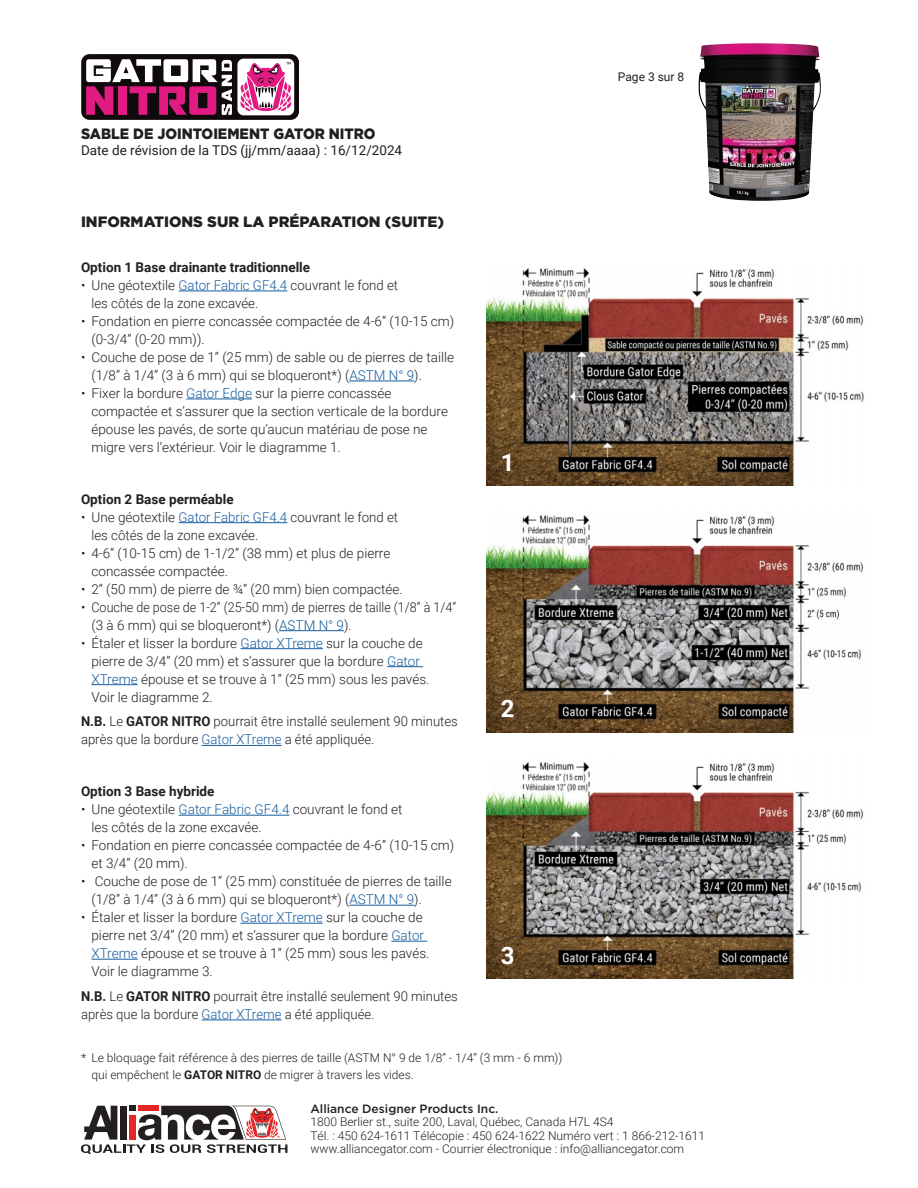
<style>
.page{position:relative;width:918px;height:1188px;background:#fff}
.page>*{position:absolute;margin:0;border:0;box-sizing:border-box;transform-origin:0 0}
.t1{font:700 24px "Roboto";color:#fff}
.t2{font:900 15px "Gotham";color:#231f20}
.t3{font:900 15px "Gotham";color:#231f20;scale:.94 1}
.t4{font:300 13.5px/18px "Roboto";color:#231f20}
.t5{font:700 13.5px "Roboto";color:#231f20}
.t6{font:13.5px "Roboto";color:#231f20}
.t7{font:300 12px/13.2px "Roboto";color:#231f20}
.t8{font:500 12px "Gotham";color:#231f20}
.t9{font:12px "Roboto";color:#231f20}
.s1{color:#175d9e}
.s2{font-weight:700}
</style>
<div class="page">
<svg style="left:81px;top:1105px;width:206px;height:49px"></svg>
<img style="left:698px;top:43px;width:123px;height:158px">
<div style="left:81px;top:54px;width:218px;height:66px;background:#110a0c;border-radius:8px"></div>
<div style="left:237px;top:59px;width:57px;height:56px;background:#fff;border-radius:6px"></div>
<svg style="left:238px;top:59px;width:56px;height:52px"></svg>
<svg style="left:86px;top:59px;width:146px;height:56px"></svg>
<hr style="left:179px;top:291px;width:108px;height:1px;background:#175d9e">
<hr style="left:349px;top:381px;width:65px;height:1px;background:#175d9e">
<hr style="left:186px;top:399px;width:66px;height:1px;background:#175d9e">
<hr style="left:179px;top:522px;width:108px;height:1px;background:#175d9e">
<hr style="left:279px;top:630px;width:65px;height:1px;background:#175d9e">
<hr style="left:241px;top:648px;width:82px;height:1px;background:#175d9e">
<hr style="left:387px;top:666px;width:36px;height:1px;background:#175d9e">
<hr style="left:92px;top:684px;width:46px;height:1px;background:#175d9e">
<hr style="left:202px;top:745px;width:80px;height:1px;background:#175d9e">
<hr style="left:179px;top:815px;width:111px;height:1px;background:#175d9e">
<hr style="left:349px;top:905px;width:65px;height:1px;background:#175d9e">
<hr style="left:241px;top:923px;width:82px;height:1px;background:#175d9e">
<hr style="left:391px;top:941px;width:36px;height:1px;background:#175d9e">
<hr style="left:92px;top:959px;width:46px;height:1px;background:#175d9e">
<hr style="left:202px;top:1020px;width:80px;height:1px;background:#175d9e">
<img style="left:486px;top:268px;width:378px;height:217px">
<img style="left:486px;top:515px;width:378px;height:217px">
<img style="left:486px;top:762px;width:378px;height:217px">
<p class="t3" style="left:81px;top:124px;width:315px">SABLE DE JOINTOIEMENT GATOR NITRO</p>
<p class="t6" style="left:81px;top:141px;width:323px">Date de révision de la TDS (jj/mm/aaaa) : 16/12/2024</p>
<p class="t2" style="left:81px;top:211px;width:365px">INFORMATIONS SUR LA PRÉPARATION (SUITE)</p>
<p class="t5" style="left:81px;top:258px;width:231px">Option 1 Base drainante traditionnelle</p>
<p class="t4" style="left:92px;top:276px;width:308px;text-indent:-10px">• Une géotextile <span class="s1">Gator Fabric GF4.4</span> couvrant le fond et les côtés de la zone excavée.</p>
<p class="t4" style="left:92px;top:312px;width:364px;text-indent:-10px">• Fondation en pierre concassée compactée de 4-6” (10-15 cm) (0-3/4” (0-20 mm)).</p>
<p class="t4" style="left:92px;top:348px;width:364px;text-indent:-10px">• Couche de pose de 1” (25 mm) de sable ou de pierres de taille (1/8” à 1/4” (3 à 6 mm) qui se bloqueront*) (<span class="s1">ASTM N° 9</span>).</p>
<p class="t4" style="left:92px;top:384px;width:358px;text-indent:-10px">• Fixer la bordure <span class="s1">Gator Edge</span> sur la pierre concassée compactée et s’assurer que la section verticale de la bordure épouse les pavés, de sorte qu’aucun matériau de pose ne migre vers l’extérieur. Voir le diagramme 1.</p>
<p class="t5" style="left:81px;top:489px;width:154px">Option 2 Base perméable</p>
<p class="t4" style="left:92px;top:507px;width:308px;text-indent:-10px">• Une géotextile <span class="s1">Gator Fabric GF4.4</span> couvrant le fond et les côtés de la zone excavée.</p>
<p class="t4" style="left:92px;top:543px;width:300px;text-indent:-10px">• 4-6” (10-15 cm) de 1-1/2” (38 mm) et plus de pierre concassée compactée.</p>
<p class="t4" style="left:81px;top:579px;width:323px">• 2” (50 mm) de pierre de ¾” (20 mm) bien compactée.</p>
<p class="t4" style="left:92px;top:597px;width:366px;text-indent:-10px">• Couche de pose de 1-2” (25-50 mm) de pierres de taille (1/8” à 1/4” (3 à 6 mm) qui se bloqueront*) (<span class="s1">ASTM N° 9</span>).</p>
<p class="t4" style="left:92px;top:633px;width:339px;text-indent:-10px">• Étaler et lisser la bordure <span class="s1">Gator XTreme</span> sur la couche de pierre de 3/4” (20 mm) et s’assurer que la bordure <span class="s1">Gator XTreme</span> épouse et se trouve à 1” (25 mm) sous les pavés.<br>Voir le diagramme 2.</p>
<p class="t4" style="left:81px;top:712px;width:378px"><span class="s2">N.B.</span> Le <span class="s2">GATOR NITRO</span> pourrait être installé seulement 90 minutes après que la bordure <span class="s1">Gator XTreme</span> a été appliquée.</p>
<p class="t5" style="left:81px;top:782px;width:135px">Option 3 Base hybride</p>
<p class="t4" style="left:92px;top:800px;width:313px;text-indent:-10px">• Une géotextile <span class="s1">Gator Fabric GF4.4</span> couvrant le fond et les côtés de la zone excavée.</p>
<p class="t4" style="left:92px;top:836px;width:364px;text-indent:-10px">• Fondation en pierre concassée compactée de 4-6” (10-15 cm) et 3/4” (20 mm).</p>
<p class="t4" style="left:92px;top:872px;width:362px;text-indent:-10px">• Couche de pose de 1” (25 mm) constituée de pierres de taille (1/8” à 1/4” (3 à 6 mm) qui se bloqueront*) (<span class="s1">ASTM N° 9</span>).</p>
<p class="t4" style="left:92px;top:908px;width:339px;text-indent:-10px">• Étaler et lisser la bordure <span class="s1">Gator XTreme</span> sur la couche de pierre net 3/4” (20 mm) et s’assurer que la bordure <span class="s1">Gator XTreme</span> épouse et se trouve à 1” (25 mm) sous les pavés.<br>Voir le diagramme 3.</p>
<p class="t4" style="left:81px;top:987px;width:378px"><span class="s2">N.B.</span> Le <span class="s2">GATOR NITRO</span> pourrait être installé seulement 90 minutes après que la bordure <span class="s1">Gator XTreme</span> a été appliquée.</p>
<p class="t7" style="left:92px;top:1049px;width:472px;line-height:16.5px;text-indent:-10px">* Le bloquage fait référence à des pierres de taille (ASTM N° 9 de 1/8” - 1/4” (3 mm - 6 mm)) qui empêchent le <span class="s2">GATOR NITRO</span> de migrer à travers les vides.</p>
<p class="t1" style="left:501px;top:445px;width:15px">1</p>
<p class="t1" style="left:501px;top:692px;width:15px">2</p>
<p class="t1" style="left:501px;top:939px;width:15px">3</p>
<p class="t9" style="left:618px;top:68px;width:68px">Page 3 sur 8</p>
<p class="t8" style="left:310px;top:1101px;width:190px">Alliance Designer Products Inc.</p>
<p class="t7" style="left:310px;top:1115px;width:396px">1800 Berlier st., suite 200, Laval, Québec, Canada H7L 4S4<br>Tél. : 450 624-1611 Télécopie : 450 624-1622 Numéro vert : 1 866-212-1611 www.alliancegator.com - Courrier électronique : info@alliancegator.com</p>
</div>
